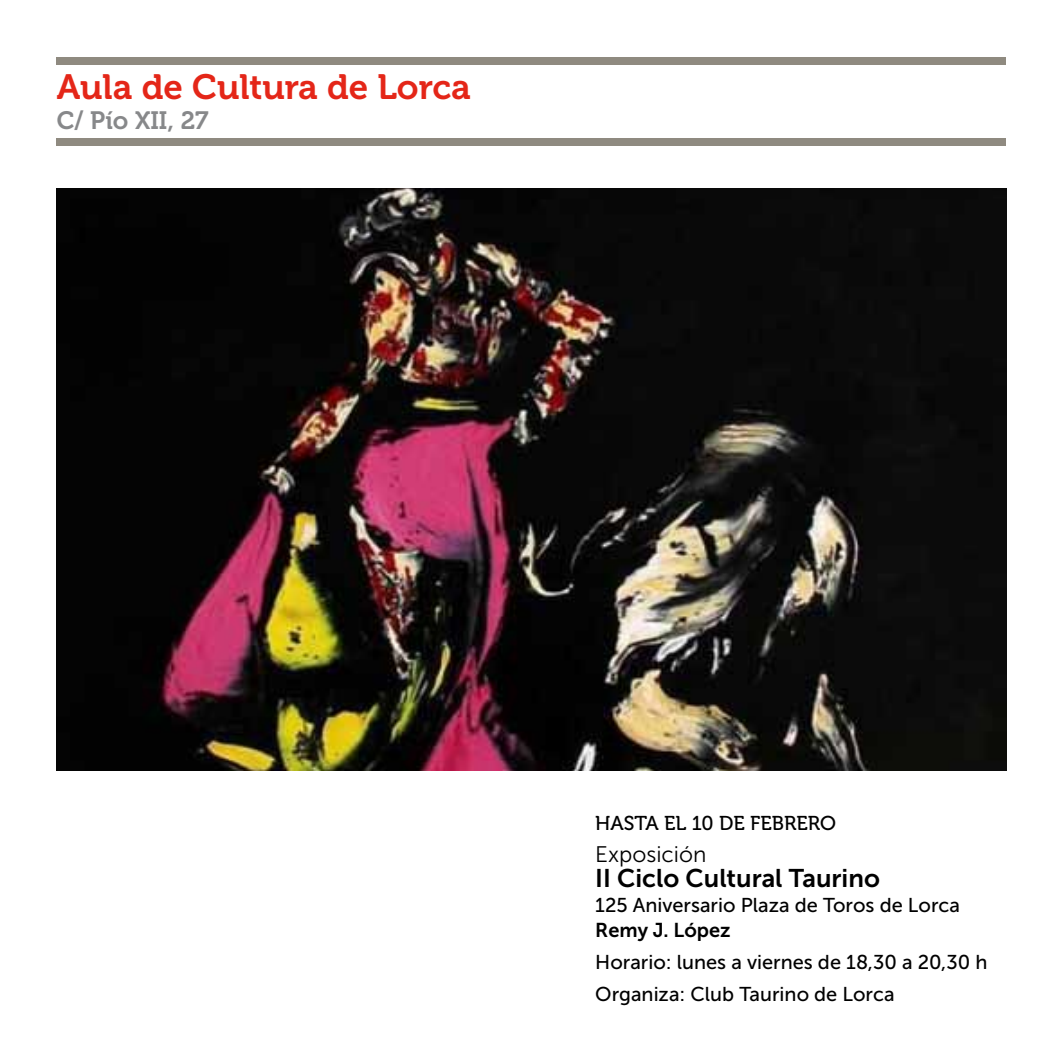
<style>
.page{position:relative;width:1063px;height:1063px;background:#fff}
.page>*{position:absolute;margin:0;border:0;box-sizing:border-box;transform-origin:0 0}
.t1{font:35px "Museo 700";color:#e42618}
.t2{font:25.5px "Museo Sans 700";color:#000}
.t3{font:25px "Museo 700";color:#87888a}
.t4{font:22.5px "Museo Sans 300";color:#000}
.t5{font:20px/32px "Museo Sans 500";color:#000}
.t6{font:20px "Museo 500";color:#000}
.t7{font:20px "Museo Sans 700";color:#000}
</style>
<div class="page">
<div style="left:57px;top:57px;width:949px;height:8px;background:#8f8a80"></div>
<div style="left:57px;top:138px;width:949px;height:8px;background:#8f8a80"></div>
<img style="left:57px;top:188px;width:949px;height:582px">
<h1 class="t1" style="left:57px;top:68px;width:416px">Aula de Cultura de Lorca</h1>
<p class="t3" style="left:57px;top:107px;width:153px">C/ Pío XII, 27</p>
<p class="t6" style="left:595px;top:812px;width:242px">HASTA EL 10 DE FEBRERO</p>
<p class="t4" style="left:595px;top:842px;width:113px">Exposición</p>
<p class="t2" style="left:595px;top:864px;width:286px">II Ciclo Cultural Taurino</p>
<p class="t5" style="left:595px;top:889px;width:366px">125 Aniversario Plaza de Toros de Lorca</p>
<p class="t7" style="left:595px;top:919px;width:137px">Remy J. López</p>
<p class="t5" style="left:595px;top:946px;width:394px">Horario: lunes a viernes de 18,30 a 20,30 h<br>Organiza: Club Taurino de Lorca</p>
</div>
